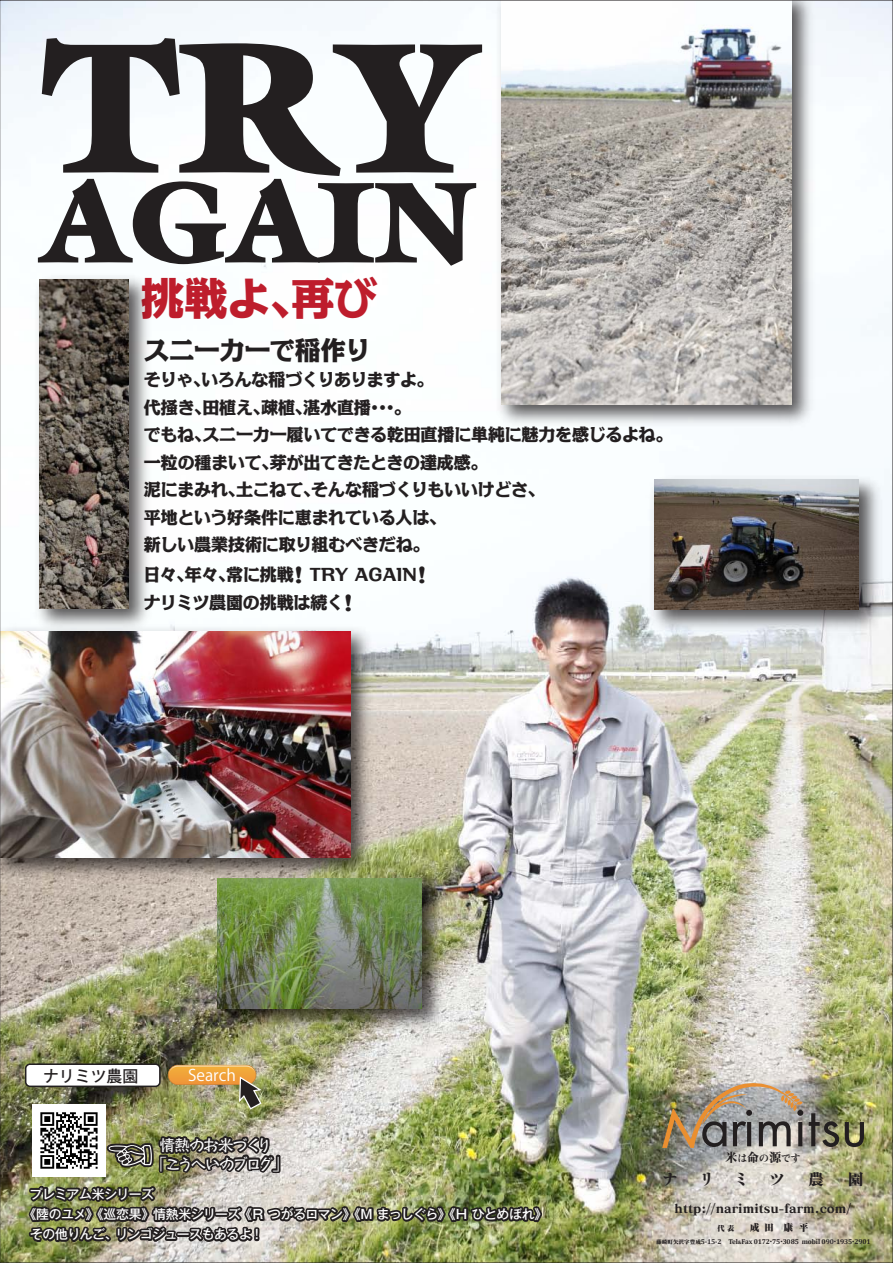
<style>
.page{position:relative;width:893px;height:1263px;background:#fff}
.page>*{position:absolute;margin:0;border:0;box-sizing:border-box;transform-origin:0 0}
.t1{font:900 187.35px "Galliard";color:#231f20}
.t2{font:900 116.1px "Galliard";letter-spacing:-.005em;color:#231f20}
.t3{font:50.1px "BLS Gaiji X Jnb";color:#fff}
.t4{font:800 43.65px "Kakumin Pro";color:#be1d2c}
.t5{font:800 25.65px "Kakumin Pro";letter-spacing:-.015em;color:#231f20}
.t6{font:800 17.1px/27.5px "Kakumin Pro";letter-spacing:-.015em;color:#231f20}
.t7{font:500 15.9px "Koz Go Pro";color:#231f20}
.t8{font:15.9px "Koz Go Pro";color:#fff}
.t9{font:15.45px "Kumoya Std";letter-spacing:-.14em;color:#fff}
.t10{font:15.45px "Kumoya Std";letter-spacing:-.055em;color:#fff}
.t11{font:15.3px "Ryumin Std Ex Heavy KO";color:#231f20}
.t12{font:800 expanded 15.3px "Ryumin Pro";color:#231f20}
.t13{font:500 12.9px "Gothic MB101 Pro";letter-spacing:-.035em;color:#fff}
.t14{font:12.45px "Matisse Pro EB";color:#231f20}
.t15{font:10.35px "Midashi Min Pro MA31";color:#231f20}
.t16{font:900 9.3px "Ryumin Pro";color:#231f20}
.t17{font:900 7.2px "Ryumin Pro";color:#231f20}
.t18{font:700 7.05px "Cambria";letter-spacing:-.025em;color:#231f20}
.s1{font-family:"Kanteiryu Std";font-weight:900;font-size:22.5px}
.s2{font-size:12.45px}
.s3{font-family:"Matisse Pro EB";font-weight:400;font-size:5.7px}
.s4{font-size:5.1px}
.s5{font-family:"Matisse Pro EB";font-weight:400}
</style>
<div class="page">
<img style="left:2px;top:2px;width:889px;height:1259px">
<img style="left:2px;top:619px;width:454px;height:329px">
<img style="left:2px;top:631px;width:349px;height:226px">
<img style="left:606px;top:439px;width:285px;height:206px">
<img style="left:654px;top:480px;width:204px;height:130px">
<img style="left:175px;top:831px;width:279px;height:219px">
<img style="left:218px;top:878px;width:203px;height:130px">
<img style="left:489px;top:2px;width:333px;height:457px">
<img style="left:502px;top:2px;width:289px;height:403px">
<img style="left:2px;top:264px;width:224px;height:405px">
<img style="left:40px;top:280px;width:88px;height:329px">
<svg style="left:809px;top:1113px;width:30px;height:34px"></svg>
<svg style="left:845px;top:1122px;width:19px;height:25px"></svg>
<img style="left:662px;top:1082px;width:141px;height:66px">
<img style="left:24px;top:1182px;width:521px;height:79px">
<img style="left:105px;top:1130px;width:177px;height:46px">
<div style="left:26px;top:1064px;width:134px;height:22px;background:#fff;border-radius:4px"></div>
<div style="left:25px;top:1063px;width:136px;height:24px;border:2px solid #231f20;border-radius:4px"></div>
<img style="left:32px;top:1104px;width:73px;height:73px">
<img style="left:168px;top:1065px;width:94px;height:45px">
<h1 class="t1" style="left:42px;top:-8px;width:437px">TRY</h1>
<h2 class="t2" style="left:42px;top:151px;width:437px">AGAIN</h2>
<h3 class="t4" style="left:141px;top:264px;width:238px">挑戦よ、再び</h3>
<h3 class="t5" style="left:144px;top:330px;width:228px">スニーカーで稲作り</h3>
<p class="t6" style="left:144px;top:364px;width:531px">そりゃ、いろんな稲づくりありますよ。<br>代掻き、田植え、疎植、湛水直播・・・。<br>でもね、スニーカー履いてできる乾田直播に単純に魅力を感じるよね。一粒の種まいて、芽が出てきたときの達成感。<br>泥にまみれ、土こねて、そんな稲づくりもいいけどさ、<br>平地という好条件に恵まれている人は、<br>新しい農業技術に取り組むべきだね。</p>
<p class="t6" style="left:144px;top:559px;width:284px">日々、年々、常に挑戦<span class="s1">!</span> TRY AGAIN<span class="s1">!</span>ナリミツ農園の挑戦は続く<span class="s1">!</span></p>
<p class="t7" style="left:43px;top:1065px;width:97px">ナリミツ農園</p>
<p class="t8" style="left:188px;top:1065px;width:49px">Search</p>
<p class="t10" style="left:160px;top:1133px;width:114px">情熱のお米づくり</p>
<h3 class="t3" style="left:105px;top:1129px;width:52px">酥</h3>
<p class="t9" style="left:152px;top:1152px;width:138px">「こうへいのブログ」</p>
<p class="t13" style="left:30px;top:1183px;width:126px">プレミアム米シリーズ</p>
<p class="t13" style="left:24px;top:1203px;width:525px">《陸のユメ》《巡恋果》情熱米シリーズ《Ｒ つがるロマン》《Ｍ まっしぐら》《Ｈ ひとめぼれ》</p>
<p class="t13" style="left:30px;top:1224px;width:235px">その他りんご、リンゴジュースもあるよ！</p>
<p class="t15" style="left:725px;top:1150px;width:77px"><span class="s2">米</span>は<span class="s2">命</span>の<span class="s2">源</span>です</p>
<p class="t14" style="left:675px;top:1200px;width:178px">http://narimitsu-farm.com/</p>
<p class="t18" style="left:656px;top:1237px;width:216px"><span class="s3">藤崎町矢沢字豊成</span>5-15-2 Tel<span class="s4">&amp;</span>Fax 0172<span class="s5">・</span>75<span class="s5">・</span>3085 mobil 090<span class="s5">・</span>1935<span class="s5">・</span>2901</p>
<p class="t11" style="left:662px;top:1168px;width:17px">ナ</p>
<p class="t11" style="left:700px;top:1168px;width:51px">リ ミ</p>
<p class="t11" style="left:769px;top:1168px;width:17px">ツ</p>
<p class="t12" style="left:808px;top:1167px;width:17px">農</p>
<p class="t12" style="left:848px;top:1167px;width:17px">園</p>
<p class="t17" style="left:718px;top:1222px;width:18px">代 表</p>
<p class="t16" style="left:750px;top:1220px;width:60px">成田 康 平</p>
</div>
